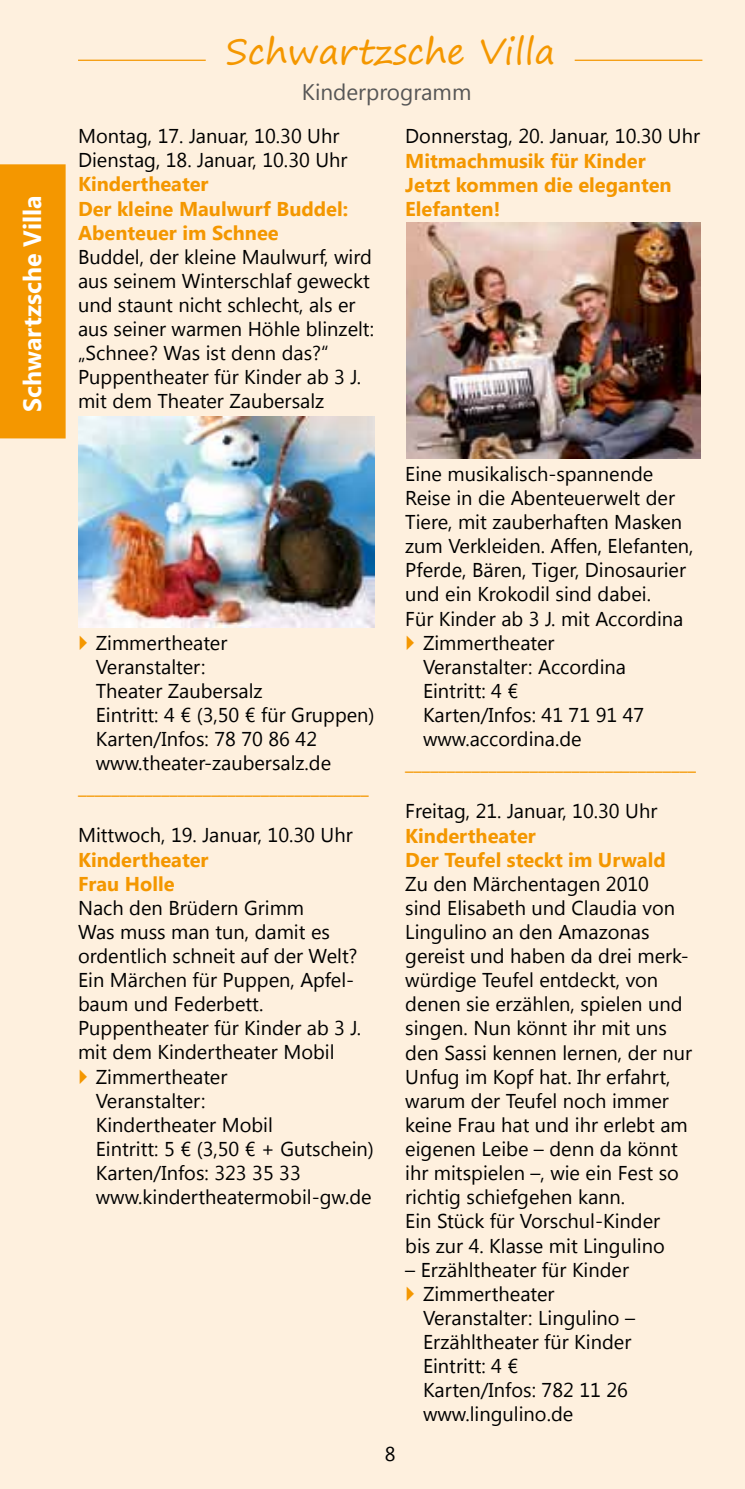
<style>
.page{position:relative;width:745px;height:1489px;background:#fff}
.page>*{position:absolute;margin:0;border:0;box-sizing:border-box;transform-origin:0 0}
.t1{font:35px "Segoe Print";color:#f49700}
.t2{font:700 25px "Segoe UI";color:#fff}
.t3{font:22.5px "Segoe UI";color:#565656}
.t4{font:20px/24px "Segoe UI";color:#000}
.t5{font:700 20px/24px "Segoe UI";color:#f49700}
.t6{font:20px "Segoe UI";color:#f49700}
</style>
<div class="page">
<div style="left:0;top:0;width:744px;height:1488px;background:#fef0de"></div>
<div style="left:0;top:164px;width:66px;height:274px;background:#f49700"></div>
<hr style="left:574px;top:60px;width:128px;height:1px;background:#f49700">
<hr style="left:78px;top:60px;width:128px;height:1px;background:#f49700">
<img style="left:78px;top:416px;width:296px;height:211px">
<img style="left:406px;top:223px;width:294px;height:235px">
<p class="t2" style="left:14px;top:412px;width:218px;rotate:-90deg">Schwartzsche Villa</p>
<h1 class="t1" style="left:225px;top:20px;width:331px">Schwartzsche Villa</h1>
<p class="t3" style="left:302px;top:76px;width:171px">Kinderprogramm</p>
<p class="t4" style="left:78px;top:123px;width:271px">Montag, 17. Januar, 10.30 Uhr<br>Dienstag, 18. Januar, 10.30 Uhr</p>
<p class="t5" style="left:78px;top:171px;width:271px">Kindertheater<br>Der kleine Maulwurf Buddel:<br>Abenteuer im Schnee</p>
<p class="t4" style="left:78px;top:244px;width:297px">Buddel, der kleine Maulwurf, wird aus seinem Winterschlaf geweckt und staunt nicht schlecht, als er aus seiner warmen Höhle blinzelt: „Schnee? Was ist denn das?“<br>Puppentheater für Kinder ab 3 J. mit dem Theater Zaubersalz</p>
<p class="t4" style="left:405px;top:123px;width:296px">Donnerstag, 20. Januar, 10.30 Uhr</p>
<p class="t5" style="left:405px;top:147px;width:268px">Mitmachmusik für Kinder<br>Jetzt kommen die eleganten<br>Elefanten!</p>
<p class="t4" style="left:96px;top:629px;width:280px">Zimmertheater<br>Veranstalter:<br>Theater Zaubersalz<br>Eintritt: 4 € (3,50 € für Gruppen)<br>Karten/Infos: 78 70 86 42 www.theater-zaubersalz.de</p>
<p class="t6" style="left:78px;top:773px;width:292px">___________________________________</p>
<p class="t4" style="left:78px;top:822px;width:276px">Mittwoch, 19. Januar, 10.30 Uhr</p>
<p class="t5" style="left:78px;top:846px;width:132px">Kindertheater<br>Frau Holle</p>
<p class="t4" style="left:78px;top:894px;width:227px">Nach den Brüdern Grimm</p>
<p class="t4" style="left:78px;top:918px;width:253px">Was muss man tun, damit es</p>
<p class="t4" style="left:78px;top:942px;width:280px">ordentlich schneit auf der Welt?</p>
<p class="t4" style="left:78px;top:967px;width:277px">Ein Märchen für Puppen, Apfel-</p>
<p class="t4" style="left:78px;top:991px;width:187px">baum und Federbett.</p>
<p class="t4" style="left:78px;top:1015px;width:284px">Puppentheater für Kinder ab 3 J.</p>
<p class="t4" style="left:78px;top:1039px;width:258px">mit dem Kindertheater Mobil</p>
<p class="t4" style="left:96px;top:1063px;width:133px">Zimmertheater</p>
<p class="t4" style="left:96px;top:1087px;width:111px">Veranstalter:</p>
<p class="t4" style="left:96px;top:1111px;width:178px">Kindertheater Mobil</p>
<p class="t4" style="left:96px;top:1135px;width:279px">Eintritt: 5 € (3,50 € + Gutschein)</p>
<p class="t4" style="left:96px;top:1159px;width:206px">Karten/Infos: 323 35 33</p>
<p class="t4" style="left:96px;top:1183px;width:277px">www.kindertheatermobil-gw.de</p>
<p class="t4" style="left:384px;top:1440px;width:12px">8</p>
<p class="t4" style="left:405px;top:461px;width:249px">Eine musikalisch-spannende</p>
<p class="t4" style="left:405px;top:485px;width:271px">Reise in die Abenteuerwelt der</p>
<p class="t4" style="left:405px;top:509px;width:278px">Tiere, mit zauberhaften Masken</p>
<p class="t4" style="left:405px;top:533px;width:290px">zum Verkleiden. Affen, Elefanten,</p>
<p class="t4" style="left:405px;top:557px;width:282px">Pferde, Bären, Tiger, Dinosaurier</p>
<p class="t4" style="left:405px;top:581px;width:247px">und ein Krokodil sind dabei.</p>
<p class="t4" style="left:405px;top:605px;width:279px">Für Kinder ab 3 J. mit Accordina</p>
<p class="t4" style="left:422px;top:629px;width:133px">Zimmertheater</p>
<p class="t4" style="left:422px;top:653px;width:204px">Veranstalter: Accordina</p>
<p class="t4" style="left:422px;top:678px;width:97px">Eintritt: 4 €</p>
<p class="t4" style="left:422px;top:702px;width:223px">Karten/Infos: 41 71 91 47</p>
<p class="t4" style="left:422px;top:726px;width:160px">www.accordina.de</p>
<p class="t6" style="left:405px;top:749px;width:292px">___________________________________</p>
<p class="t4" style="left:405px;top:798px;width:253px">Freitag, 21. Januar, 10.30 Uhr</p>
<p class="t5" style="left:405px;top:822px;width:262px">Kindertheater<br>Der Teufel steckt im Urwald</p>
<p class="t4" style="left:405px;top:870px;width:288px">Zu den Märchentagen 2010<br>sind Elisabeth und Claudia von<br>Lingulino an den Amazonas gereist und haben da drei merk&shy;würdige Teufel entdeckt, von denen sie erzählen, spielen und singen. N un könnt ihr mit uns den Sassi kennen lernen, der nur<br>Unfug im Kopf hat. Ihr erfahrt, warum der Teufel noch immer keine Frau hat und ihr erlebt am eigenen Leibe – denn da könnt ihr mitspielen –, wie ein Fest so richtig schiefgehen kann.<br>Ein Stück für Vorschul-Kinder<br>bis zur 4. Klasse mit Lingulino</p>
<p class="t4" style="left:422px;top:1256px;width:213px;text-indent:-18px">– Erzähltheater für Kinder<br>Zimmertheater<br>Veranstalter: Lingulino –<br>Erzähltheater für Kinder<br>Eintritt: 4 €<br>Karten/Infos: 782 11 26 www.lingulino.de</p>
</div>
